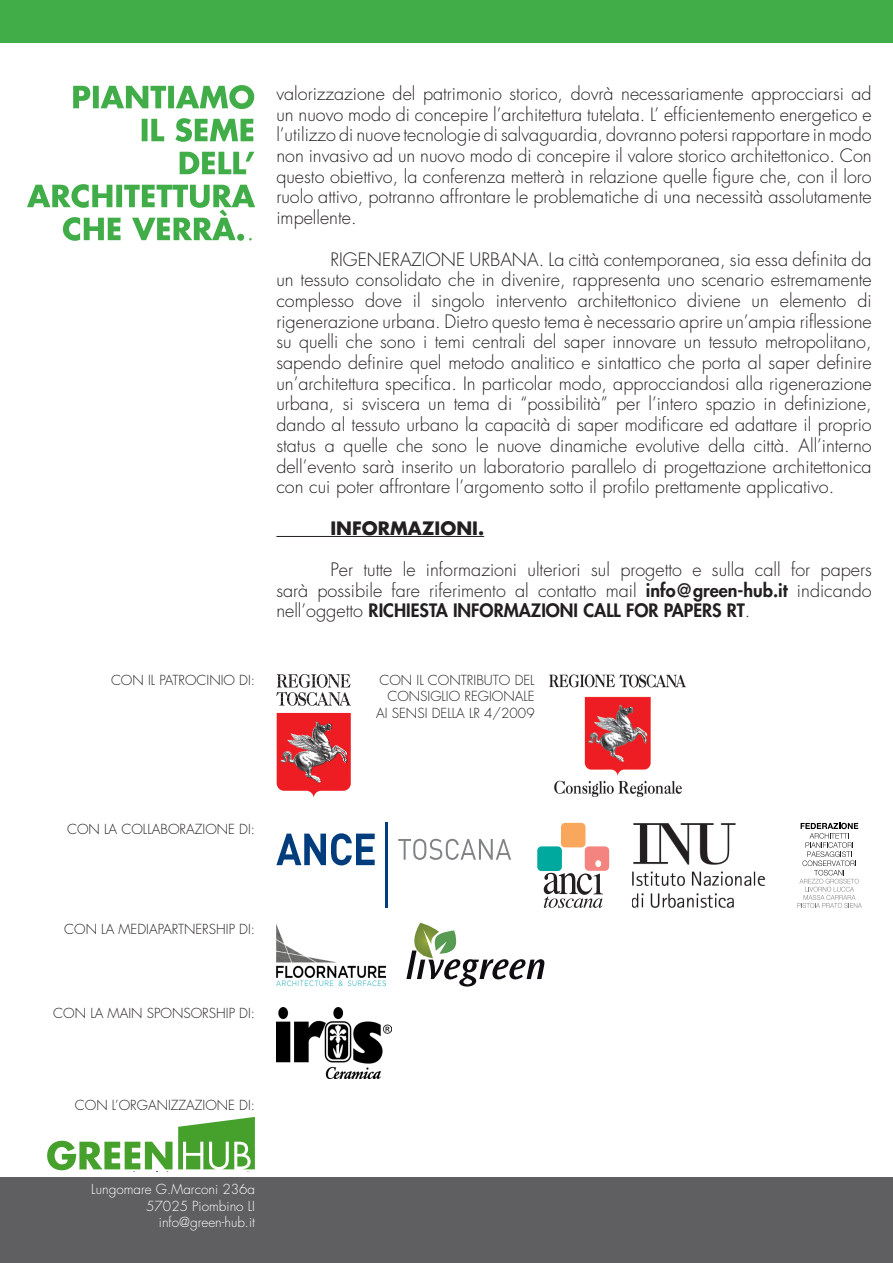
<style>
.page{position:relative;width:893px;height:1263px;background:#fff}
.page>*{position:absolute;margin:0;border:0;box-sizing:border-box;transform-origin:0 0}
.t1{font:300 18px/20.7px "Futura Std";color:#231f20;text-align:justify}
.t2{font:700 18px "Futura Std";color:#231f20}
.t3{font:300 13.5px "Futura Std";color:#231f20}
.t4{font:300 13.5px "Futura Std";color:#fff}
.s1{font-weight:800}
</style>
<div class="page">
<div style="left:0;top:0;width:893px;height:43px;background:#40ad49"></div>
<hr style="left:276px;top:536px;width:208px;height:1px;background:#231f20">
<div style="left:0;top:1178px;width:893px;height:85px;background:#5f5f62"></div>
<img style="left:632px;top:823px;width:134px;height:85px">
<svg style="left:797px;top:823px;width:65px;height:85px"></svg>
<svg style="left:398px;top:839px;width:113px;height:21px"></svg>
<svg style="left:276px;top:833px;width:99px;height:32px"></svg>
<hr style="left:385px;top:823px;width:3px;height:85px;background:#013d7d">
<svg style="left:544px;top:863px;width:59px;height:45px"></svg>
<div style="left:561px;top:823px;width:24px;height:24px;background:#f9a75d;border-radius:4px"></div>
<div style="left:537px;top:846px;width:25px;height:25px;background:#00a99d;border-radius:4px"></div>
<div style="left:585px;top:846px;width:24px;height:25px;background:#f38480;border-radius:4px"></div>
<div style="left:595px;top:860px;width:6px;height:7px;background:#fff;border-radius:50%"></div>
<svg style="left:406px;top:923px;width:138px;height:63px"></svg>
<img style="left:276px;top:924px;width:109px;height:62px">
<svg style="left:47px;top:1117px;width:208px;height:53px"></svg>
<svg style="left:276px;top:674px;width:75px;height:32px"></svg>
<svg style="left:277px;top:713px;width:74px;height:85px"></svg>
<img style="left:279px;top:720px;width:69px;height:64px">
<img style="left:550px;top:674px;width:136px;height:123px">
<img style="left:276px;top:1007px;width:116px;height:71px">
<svg style="left:27px;top:184px;width:228px;height:57px"></svg>
<svg style="left:180px;top:152px;width:74px;height:22px"></svg>
<svg style="left:142px;top:118px;width:111px;height:24px"></svg>
<svg style="left:73px;top:85px;width:181px;height:24px"></svg>
<p class="t3" style="left:111px;top:672px;width:146px">CON IL PATROCINIO DI:</p>
<p class="t1" style="left:276px;top:84px;width:597px">valorizzazione del patrimonio storico, dovrà necessariamente approcciarsi ad un nuovo modo di concepire l’architettura tutelata. L’ efficientemento energetico e l’utilizzo di nuove tecnologie di salvaguardia, dovranno potersi rapportare in modo non invasivo ad un nuovo modo di concepire il valore storico architettonico. Con questo obiettivo, la conferenza metterà in relazione quelle figure che, con il loro ruolo attivo, potranno affrontare le problematiche di una necessità assolutamente impellente.</p>
<p class="t1" style="left:276px;top:249px;width:597px;text-indent:54px">RIGENERAZIONE URBANA. La città contemporanea, sia essa definita da un tessuto consolidato che in divenire, rappresenta uno scenario estremamente complesso dove il singolo intervento architettonico diviene un elemento di rigenerazione urbana. Dietro questo tema è necessario aprire un’ampia riflessione su quelli che sono i temi centrali del saper innovare un tessuto metropolitano, sapendo definire quel metodo analitico e sintattico che porta al saper definire un’architettura specifica. In particolar modo, approcciandosi alla rigenerazione urbana, si sviscera un tema di “possibilità” per l’intero spazio in definizione, dando al tessuto urbano la capacità di saper modificare ed adattare il proprio status a quelle che sono le nuove dinamiche evolutive della città. All’interno dell’evento sarà inserito un laboratorio parallelo di progettazione architettonica con cui poter affrontare l’argomento sotto il profilo prettamente applicativo.</p>
<p class="t2" style="left:330px;top:516px;width:155px">INFORMAZIONI.</p>
<p class="t1" style="left:276px;top:560px;width:597px;text-indent:54px">Per tutte le informazioni ulteriori sul progetto e sulla call for papers sarà possibile fare riferimento al contatto mail <span class="s1">info@green-hub.it</span> indicando nell’oggetto <span class="s1">RICHIESTA INFORMAZIONI CALL FOR PAPERS RT</span>.</p>
<p class="t3" style="left:379px;top:672px;width:157px">CON IL CONTRIBUTO DEL</p>
<p class="t3" style="left:387px;top:688px;width:149px">CONSIGLIO REGIONALE</p>
<p class="t3" style="left:376px;top:704px;width:160px">AI SENSI DELLA LR 4/2009</p>
<p class="t3" style="left:67px;top:821px;width:189px">CON LA COLLABORAZIONE DI:</p>
<p class="t3" style="left:64px;top:921px;width:192px">CON LA MEDIAPARTNERSHIP DI:</p>
<p class="t3" style="left:53px;top:1005px;width:203px">CON LA MAIN SPONSORSHIP DI:</p>
<p class="t3" style="left:75px;top:1097px;width:182px">CON L’ORGANIZZAZIONE DI:</p>
<p class="t4" style="left:91px;top:1181px;width:165px">Lungomare G.Marconi 236a</p>
<p class="t4" style="left:146px;top:1198px;width:110px">57025 Piombino LI</p>
<p class="t4" style="left:159px;top:1214px;width:98px">info@green-hub.it</p>
</div>
